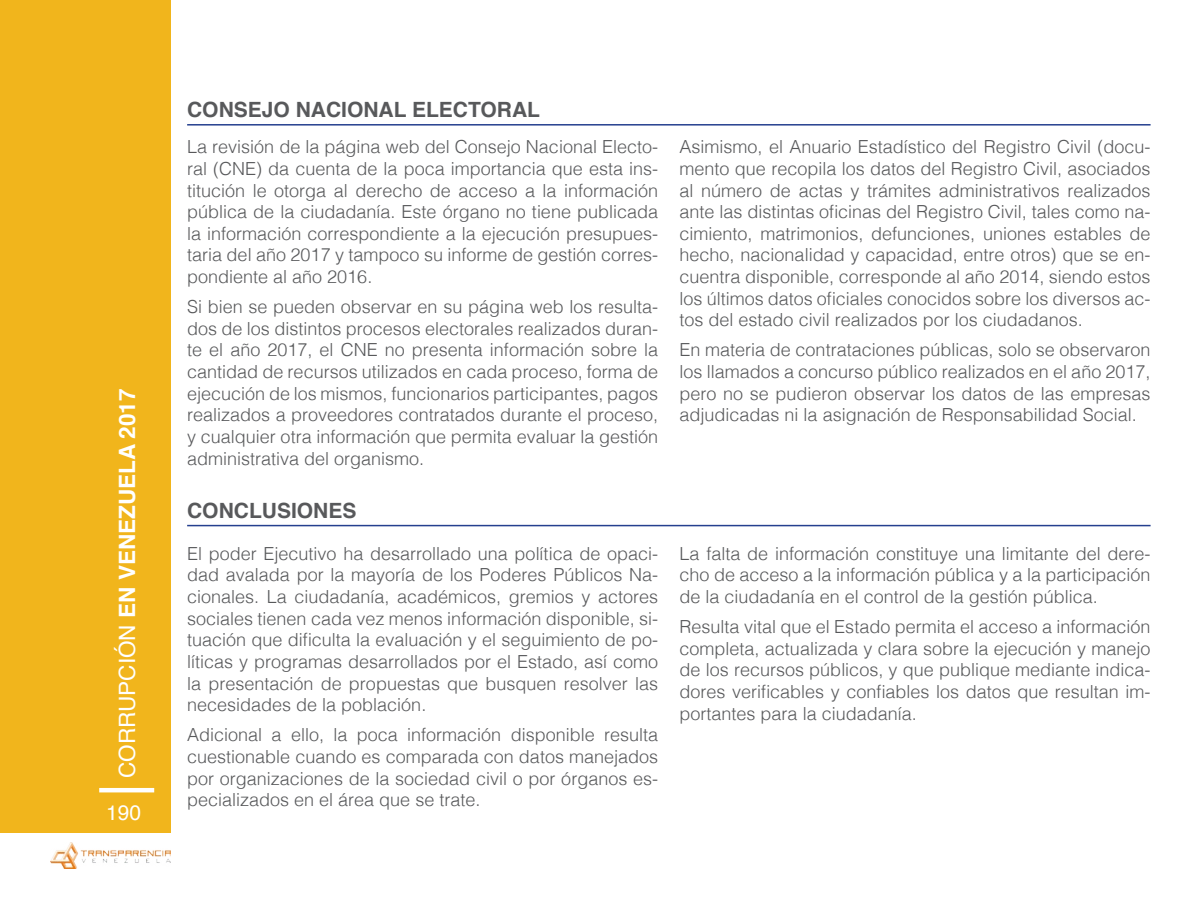
<style>
.page{position:relative;width:1191px;height:915px;background:#fff}
.page>*{position:absolute;margin:0;border:0;box-sizing:border-box;transform-origin:0 0}
.t1{font:700 22.5px "Helvetica";color:#fff}
.t2{font:700 21px "Helvetica";color:#58595b}
.t3{font:21px "Helvetica";color:#fff}
.t4{font:300 18px/21.6px "Helvetica";color:#58595b;text-align:justify}
.s1{font-weight:400}
</style>
<div class="page">
<div style="left:0;top:0;width:170px;height:832px;background:#f1b51c"></div>
<div style="left:99px;top:787px;width:55px;height:5px;background:#fff"></div>
<img style="left:50px;top:842px;width:120px;height:26px">
<hr style="left:187px;top:124px;width:963px;height:1px;background:#25408f">
<hr style="left:187px;top:524px;width:963px;height:2px;background:#25408f">
<p class="t1" style="left:109px;top:777px;width:391px;rotate:-90deg"><span class="s1">CORRUPCIÓN</span> EN VENEZUELA 2017</p>
<p class="t3" style="left:106px;top:796px;width:37px">190</p>
<p class="t2" style="left:187px;top:93px;width:354px">CONSEJO NACIONAL ELECTORAL</p>
<p class="t4" style="left:187px;top:135px;width:472px">La revisión de la página web del Consejo Nacional Electo&shy;ral (CNE) da cuenta de la poca importancia que esta ins&shy;titución le otorga al derecho de acceso a la información pública de la ciudadanía. Este órgano no tiene publicada la información correspondiente a la ejecución presupues&shy;taria del año 2017 y tampoco su informe de gestión corres&shy;pondiente al año 2016.</p>
<p class="t4" style="left:187px;top:294px;width:472px">Si bien se pueden observar en su página web los resulta&shy;dos de los distintos procesos electorales realizados duran&shy;te el año 2017, el CNE no presenta información sobre la cantidad de recursos utilizados en cada proceso, forma de ejecución de los mismos, funcionarios participantes, pagos realizados a proveedores contratados durante el proceso, y cualquier otra información que permita evaluar la gestión administrativa del organismo.</p>
<p class="t2" style="left:187px;top:493px;width:171px">CONCLUSIONES</p>
<p class="t4" style="left:187px;top:541px;width:472px">El poder Ejecutivo ha desarrollado una política de opaci&shy;dad avalada por la mayoría de los Poderes Públicos Na&shy;cionales. La ciudadanía, académicos, gremios y actores sociales tienen cada vez menos información disponible, si&shy;tuación que dificulta la evaluación y el seguimiento de po&shy;líticas y programas desarrollados por el Estado, así como la presentación de propuestas que busquen resolver las necesidades de la población.</p>
<p class="t4" style="left:187px;top:722px;width:472px">Adicional a ello, la poca información disponible resulta cuestionable cuando es comparada con datos manejados por organizaciones de la sociedad civil o por órganos es&shy;pecializados en el área que se trate.</p>
<p class="t4" style="left:679px;top:135px;width:472px">Asimismo, el Anuario Estadístico del Registro Civil (docu&shy;mento que recopila los datos del Registro Civil, asociados al número de actas y trámites administrativos realizados ante las distintas oficinas del Registro Civil, tales como na&shy;cimiento, matrimonios, defunciones, uniones estables de hecho, nacionalidad y capacidad, entre otros) que se en&shy;cuentra disponible, corresponde al año 2014, siendo estos los últimos datos oficiales conocidos sobre los diversos ac&shy;tos del estado civil realizados por los ciudadanos.</p>
<p class="t4" style="left:679px;top:338px;width:472px">En materia de contrataciones públicas, solo se observaron los llamados a concurso público realizados en el año 2017, pero no se pudieron observar los datos de las empresas adjudicadas ni la asignación de Responsabilidad Social.</p>
<p class="t4" style="left:679px;top:541px;width:472px">La falta de información constituye una limitante del dere&shy;cho de acceso a la información pública y a la participación de la ciudadanía en el control de la gestión pública.</p>
<p class="t4" style="left:679px;top:614px;width:472px">Resulta vital que el Estado permita el acceso a información completa, actualizada y clara sobre la ejecución y manejo de los recursos públicos, y que publique mediante indica&shy;dores verificables y confiables los datos que resultan im&shy;portantes para la ciudadanía.</p>
</div>
